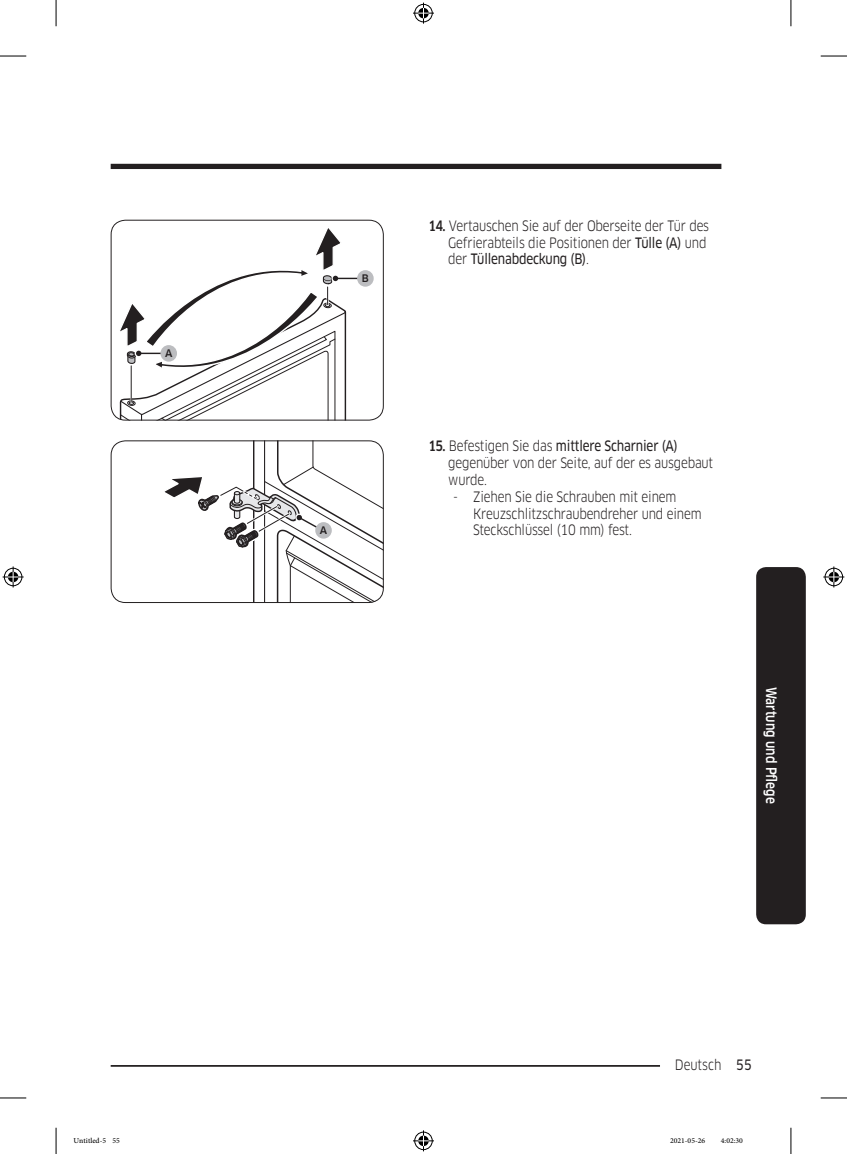
<style>
.page{position:relative;width:847px;height:1154px;background:#fff}
.page>*{position:absolute;margin:0;border:0;box-sizing:border-box;transform-origin:0 0}
.t1{font:14px/16.8px "Samsung Clan Pro";letter-spacing:-.015em;color:#231f20;scale:.85 1}
.Sidebar{font:500 14px "Samsung Clan Pro";color:#fff;scale:.85 1}
.t2{font:10.5px "Adobe Arabic";color:#000}
.image{font:500 10.15px "Samsung Clan Pro";color:#231f20}
.s1{font-weight:500}
.s2{font-family:"Samsung Clan Pro News"}
</style>
<div class="page">
<div style="left:111px;top:164px;width:610px;height:5px;background:#231f20"></div>
<hr style="left:111px;top:1065px;width:610px;height:2px;background:#231f20">
<div style="left:659px;top:1055px;width:77px;height:17px;background:#fff"></div>
<div style="left:755px;top:567px;width:50px;height:357px;background:#231f20;border-radius:10px"></div>
<hr style="left:335px;top:278px;width:34px;height:1px;background:#231f20">
<div style="left:357px;top:270px;width:16px;height:17px;background:#bcbdc0;border-radius:50%"></div>
<svg style="left:116px;top:228px;width:231px;height:192px"></svg>
<div style="left:160px;top:345px;width:17px;height:17px;background:#bcbdc0;border-radius:50%"></div>
<div style="left:111px;top:220px;width:272px;height:200px;border:1px solid #231f20;border-radius:14px"></div>
<svg style="left:164px;top:440px;width:219px;height:163px"></svg>
<div style="left:315px;top:522px;width:16px;height:17px;background:#bcbdc0;border-radius:50%"></div>
<div style="left:111px;top:440px;width:272px;height:163px;border:1px solid #231f20;border-radius:14px"></div>
<svg style="left:0;top:56px;width:26px;height:1px"></svg>
<svg style="left:820px;top:56px;width:26px;height:1px"></svg>
<svg style="left:0;top:1097px;width:26px;height:1px"></svg>
<svg style="left:820px;top:1097px;width:26px;height:1px"></svg>
<svg style="left:56px;top:0;width:1px;height:26px"></svg>
<svg style="left:56px;top:1128px;width:1px;height:26px"></svg>
<svg style="left:790px;top:0;width:1px;height:26px"></svg>
<svg style="left:790px;top:1128px;width:1px;height:26px"></svg>
<svg style="left:413px;top:3px;width:21px;height:21px"></svg>
<svg style="left:413px;top:1130px;width:21px;height:21px"></svg>
<svg style="left:3px;top:566px;width:21px;height:21px"></svg>
<svg style="left:823px;top:566px;width:21px;height:21px"></svg>
<p class="image" style="left:165px;top:347px;width:9px">A</p>
<p class="image" style="left:362px;top:272px;width:9px">B</p>
<p class="t1" style="left:448px;top:217px;width:308px;text-indent:-20px"><span class="s1">14.</span> Vertauschen Sie auf der Oberseite der Tür des<br>Gefrierabteils die Positionen der <span class="s2">Tülle (A)</span> und der <span class="s2">Tüllenabdeckung (B)</span>.</p>
<p class="image" style="left:320px;top:524px;width:9px">A</p>
<p class="t1" style="left:448px;top:438px;width:313px;text-indent:-20px"><span class="s1">15.</span> Befestigen Sie das <span class="s2">mittlere Scharnier (A) </span>gegenüber von der Seite, auf der es ausgebaut wurde.</p>
<p class="t1" style="left:473px;top:488px;width:270px;text-indent:-20px">- Ziehen Sie die Schrauben mit einem<br>Kreuzschlitzschraubendreher und einem<br>Steckschlüssel (10 mm) fest.</p>
<p class="Sidebar" style="left:779px;top:686px;width:138px;rotate:90deg">Wartung und Pfleg</p>
<p class="t1" style="left:674px;top:1056px;width:92px">Deutsch <span class="s2">55</span></p>
<p class="t2" style="left:74px;top:1133px;width:48px">Untitled-5 55</p>
<p class="t2" style="left:669px;top:1133px;width:37px">2021-05-26</p>
<p class="t2" style="left:720px;top:1133px;width:24px">4:02:30</p>
</div>
